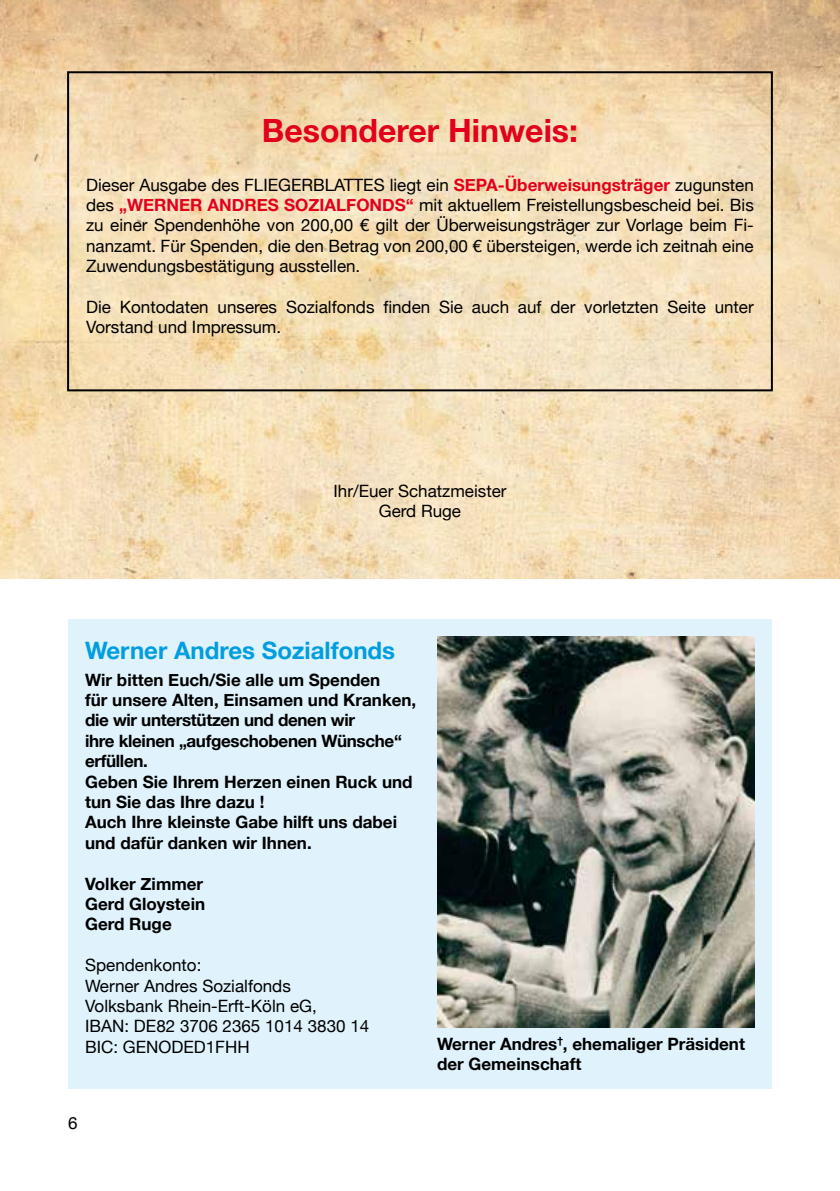
<style>
.page{position:relative;width:840px;height:1191px;background:#fff}
.page>*{position:absolute;margin:0;border:0;box-sizing:border-box;transform-origin:0 0}
.t1{font:700 32px "Helvetica Neue";color:#e2001a}
.t2{font:700 24px "Helvetica Neue";color:#009ee0}
.t3{font:17px/20.4px "Helvetica Neue";color:#000}
.t4{font:700 17px/20.4px "Helvetica Neue";color:#000}
.s1{font-weight:700;color:#e2001a}
</style>
<div class="page">
<img style="left:0;top:0;width:839px;height:578px">
<div style="left:67px;top:71px;width:705px;height:320px;border:2px solid #000"></div>
<div style="left:68px;top:619px;width:703px;height:470px;background:#e0f2fb"></div>
<img style="left:437px;top:636px;width:317px;height:391px">
<h1 class="t1" style="left:262px;top:111px;width:317px">Besonderer Hinweis:</h1>
<p class="t3" style="left:86px;top:174px;width:669px;text-align:justify">Dieser Ausgabe des FLIEGERBLATTES liegt ein <span class="s1">SEPA-Überweisungsträger</span> zugunsten des <span class="s1">„WERNER ANDRES SOZIALFONDS“</span> mit aktuellem Freistellungsbescheid bei. Bis zu einer Spendenhöhe von 200,00 € gilt der Überweisungsträger zur Vorlage beim Fi&shy;nanzamt. Für Spenden, die den Betrag von 200,00 € übersteigen, werde ich zeitnah eine Zuwendungsbestätigung ausstellen.</p>
<p class="t3" style="left:86px;top:296px;width:668px">Die Kontodaten unseres Sozialfonds finden Sie auch auf der vorletzten Seite unter<br>Vorstand und Impressum.</p>
<p class="t3" style="left:333px;top:480px;width:174px;text-align:center">Ihr/Euer Schatzmeister<br>Gerd Ruge</p>
<h2 class="t2" style="left:85px;top:636px;width:311px">Werner Andres Sozialfonds</h2>
<p class="t4" style="left:85px;top:669px;width:332px">Wir bitten Euch/Sie alle um Spenden<br>für unsere Alten, Einsamen und Kranken, die wir unterstützen und denen wir<br>ihre kleinen „aufgeschobenen Wünsche“ erfüllen.<br>Geben Sie Ihrem Herzen einen Ruck und tun Sie das Ihre dazu !<br>Auch Ihre kleinste Gabe hilft uns dabei und dafür danken wir Ihnen.</p>
<p class="t4" style="left:85px;top:873px;width:121px;text-align:justify">Volker Zimmer Gerd Gloystein Gerd Ruge</p>
<p class="t3" style="left:85px;top:954px;width:285px">Spendenkonto:<br>Werner Andres Sozialfonds<br>Volksbank Rhein-Erft-Köln eG,<br>IBAN: DE82 3706 2365 1014 3830 14<br>BIC: GENODED1FHH</p>
<p class="t3" style="left:68px;top:1112px;width:11px">6</p>
<p class="t4" style="left:437px;top:1033px;width:309px">Werner Andres<sup>†</sup>, ehemaliger Präsident der Gemeinschaft</p>
</div>
